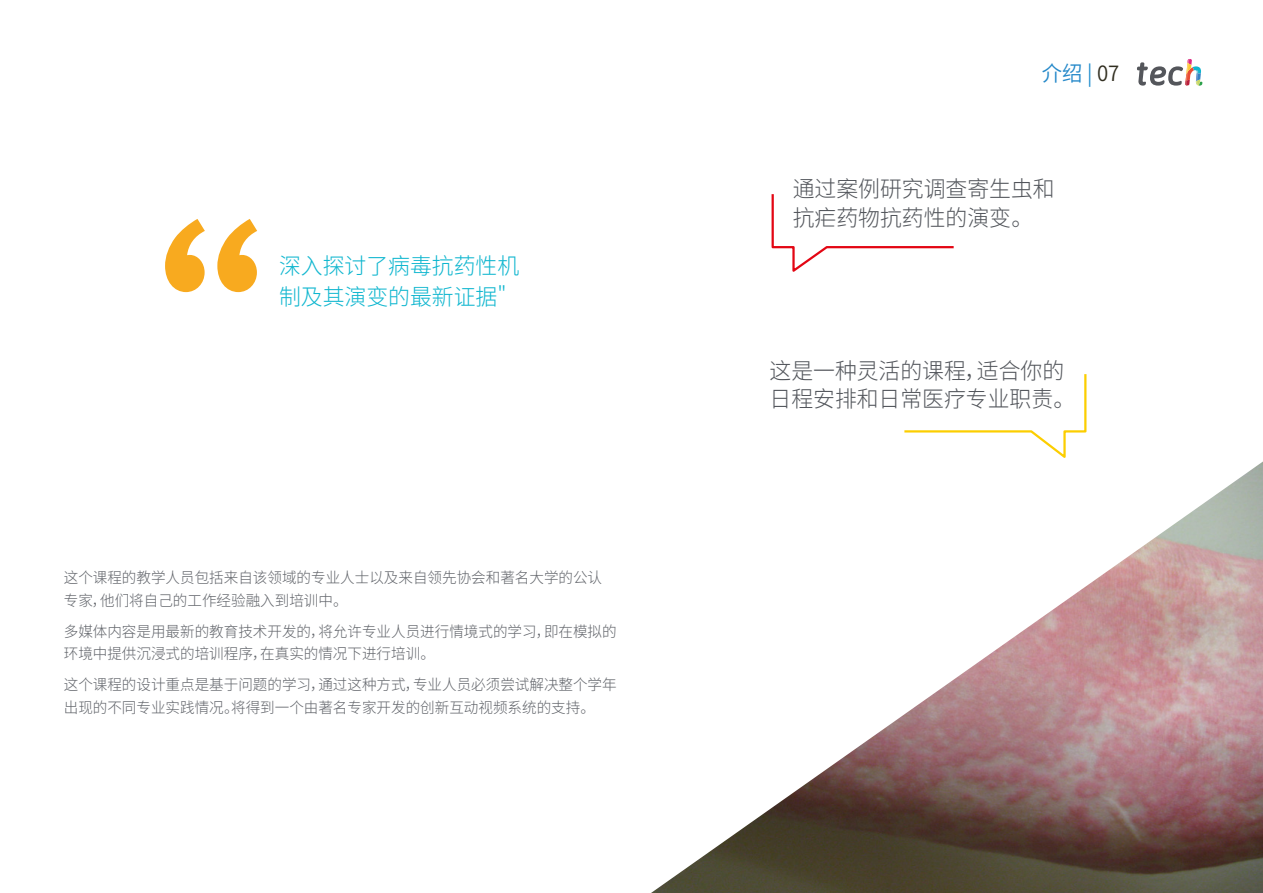
<style>
.page{position:relative;width:1263px;height:893px;background:#fff}
.page>*{position:absolute;margin:0;border:0;box-sizing:border-box;transform-origin:0 0}
.t1{font:300 22.5px/28.5px "Source Han Sans CN";color:#52555b}
.t2{font:300 22.5px/31.5px "Source Han Sans CN";color:#0fb6cf}
.t3{font:21px "Source Han Sans CN";color:#2488c9}
.t4{font:300 15px/22.5px "Source Han Sans CN";color:#61646a}
.s1{color:#1989cb}
.s2{color:#312e20}
</style>
<div class="page">
<svg style="left:165px;top:219px;width:92px;height:73px"></svg>
<img style="left:651px;top:461px;width:612px;height:432px">
<svg style="left:1137px;top:59px;width:65px;height:27px"></svg>
<svg style="left:904px;top:374px;width:183px;height:84px"></svg>
<svg style="left:771px;top:194px;width:183px;height:78px"></svg>
<h1 class="t2" style="left:279px;top:250px;width:242px">深入探讨了病毒抗药性机制及其演变的最新证据"</h1>
<p class="t4" style="left:64px;top:567px;width:540px">这个课程的教学人员包括来自该领域的专业人士以及来自领先协会和著名大学的公认专家，他们将自己的工作经验融入到培训中。</p>
<p class="t4" style="left:64px;top:620px;width:554px">多媒体内容是用最新的教育技术开发的，将允许专业人员进行情境式的学习，即在模拟的环境中提供沉浸式的培训程序，在真实的情况下进行培训。</p>
<p class="t4" style="left:64px;top:674px;width:554px">这个课程的设计重点是基于问题的学习，通过这种方式，专业人员必须尝试解决整个学年出现的不同专业实践情况。将得到一个由著名专家开发的创新互动视频系统的支持。</p>
<h2 class="t3" style="left:1042px;top:61px;width:79px">介绍 <span class="s1">|</span> <span class="s2">07</span></h2>
<h1 class="t1" style="left:793px;top:175px;width:263px">通过案例研究调查寄生虫和抗疟药物抗药性的演变。</h1>
<h1 class="t1" style="left:769px;top:357px;width:307px">这是一种灵活的课程，适合你的日程安排和日常医疗专业职责。</h1>
</div>
